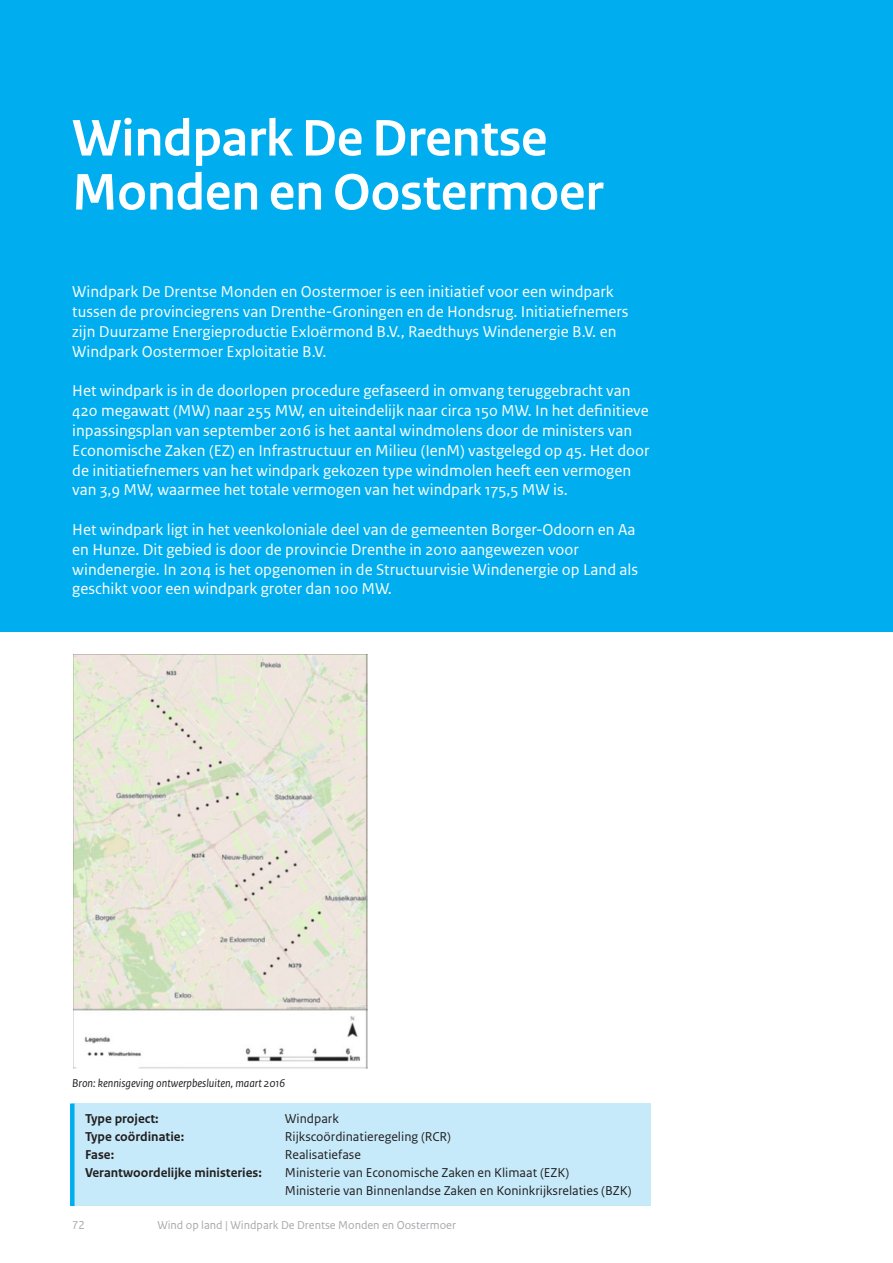
<style>
.page{position:relative;width:893px;height:1263px;background:#fff}
.page>*{position:absolute;margin:0;border:0;box-sizing:border-box;transform-origin:0 0}
.H3_04_RO_Paragraafko{font:700 54px/54px "Rijksoverheid Sans Heading";color:#fff}
.P_09_RO_Inleiding_DI{font:16.5px/19.8px "Rijksoverheid Sans Text TT";color:#fff}
.P_Type-project_Licht{font:13.5px/18px "Rijksoverheid Sans Text";color:#231f20}
.P_Type-project_Licht-2{font:700 13.5px "Rijksoverheid Sans Text";color:#231f20}
.t1{font:12px "Rijksoverheid Sans Text TT";color:#a8a9ad}
.P_13_RO_Fotobijschri{font:italic 12px "Rijksoverheid Sans Text";color:#231f20}
</style>
<div class="page">
<div style="left:0;top:0;width:893px;height:631px;background:#00aeef"></div>
<img style="left:74px;top:655px;width:293px;height:414px">
<div style="left:72px;top:1103px;width:579px;height:103px;background:#c6eafa"></div>
<div style="left:70px;top:1103px;width:5px;height:103px;background:#00aeef"></div>
<h3 class="H3_04_RO_Paragraafko" style="left:72px;top:112px;width:532px">Windpark De Drentse<br>Monden en Oostermoer</h3>
<p class="P_09_RO_Inleiding_DI" style="left:72px;top:282px;width:558px">Windpark De Drentse Monden en Oostermoer is een initiatief voor een windpark tussen de provinciegrens van Drenthe-Groningen en de Hondsrug. Initiatiefnemers zijn Duurzame Energieproductie Exloërmond B.V., Raedthuys Windenergie B.V. en Windpark Oostermoer Exploitatie B.V.</p>
<p class="P_09_RO_Inleiding_DI" style="left:72px;top:381px;width:579px">Het windpark is in de doorlopen procedure gefaseerd in omvang teruggebracht van 420 megawatt (MW) naar 255 MW, en uiteindelijk naar circa 150 MW. In het definitieve inpassingsplan van september 2016 is het aantal windmolens door de ministers van Economische Zaken (EZ) en Infrastructuur en Milieu (IenM) vastgelegd op 45. Het door de initiatiefnemers van het windpark gekozen type windmolen heeft een vermogen van 3,9 MW, waarmee het totale vermogen van het windpark 175,5 MW is.</p>
<p class="P_09_RO_Inleiding_DI" style="left:72px;top:520px;width:567px">Het windpark ligt in het veenkoloniale deel van de gemeenten Borger-Odoorn en Aa en Hunze. Dit gebied is door de provincie Drenthe in 2010 aangewezen voor windenergie. In 2014 is het opgenomen in de Structuurvisie Windenergie op Land als geschikt voor een windpark groter dan 100 MW.</p>
<p class="P_13_RO_Fotobijschri" style="left:72px;top:1076px;width:214px">Bron: kennisgeving ontwerpbesluiten, maart 2016</p>
<p class="P_Type-project_Licht-2" style="left:85px;top:1111px;width:75px">Type project:</p>
<p class="P_Type-project_Licht" style="left:285px;top:1110px;width:55px">Windpark</p>
<p class="P_Type-project_Licht-2" style="left:85px;top:1129px;width:101px">Type coördinatie:</p>
<p class="P_Type-project_Licht" style="left:285px;top:1128px;width:168px">Rijkscoördinatieregeling (RCR)</p>
<p class="P_Type-project_Licht-2" style="left:85px;top:1147px;width:31px">Fase:</p>
<p class="P_Type-project_Licht" style="left:285px;top:1146px;width:78px">Realisatiefase</p>
<p class="P_Type-project_Licht-2" style="left:85px;top:1165px;width:178px">Verantwoordelijke ministeries:</p>
<p class="P_Type-project_Licht" style="left:285px;top:1164px;width:348px">Ministerie van Economische Zaken en Klimaat (EZK)<br>Ministerie van Binnenlandse Zaken en Koninkrijksrelaties (BZK)</p>
<p class="t1" style="left:72px;top:1218px;width:14px">72</p>
<p class="t1" style="left:157px;top:1218px;width:300px">Wind op land | Windpark De Drentse Monden en Oostermoer</p>
</div>
